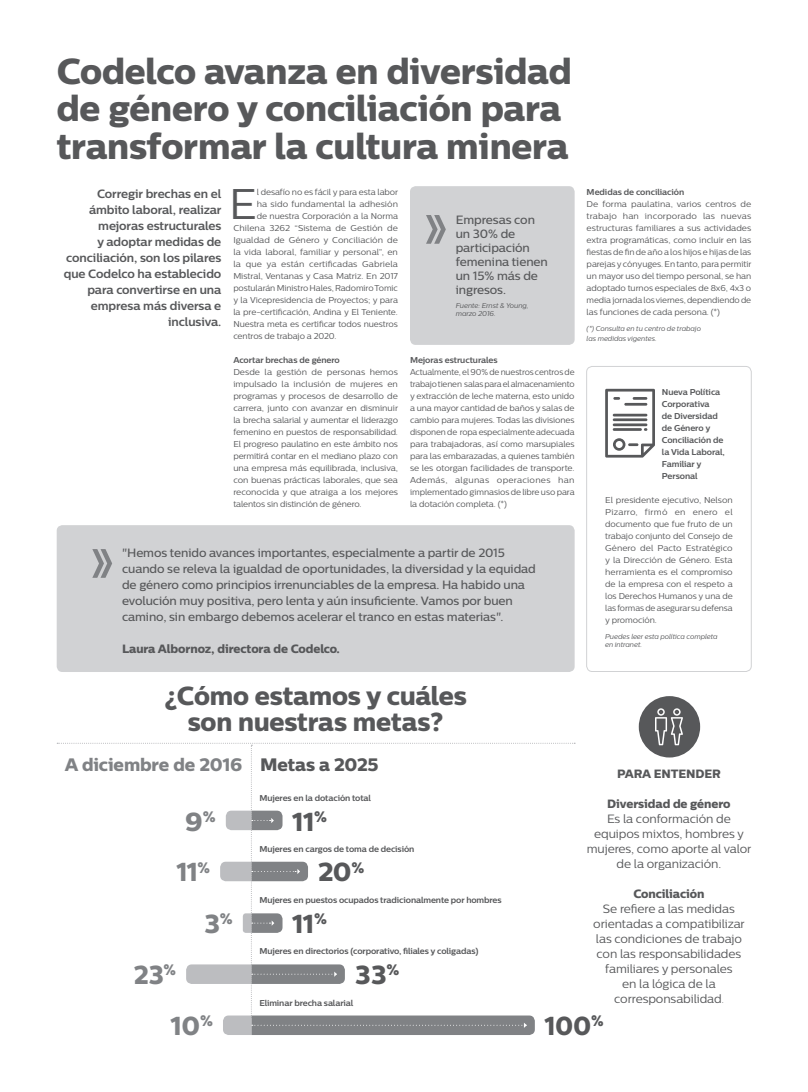
<style>
.page{position:relative;width:808px;height:1092px;background:#fff}
.page>*{position:absolute;margin:0;border:0;box-sizing:border-box;transform-origin:0 0}
.t1{font:42.8px "Centrale Sans";color:#57585a}
.t2{font:36px/37.6px "Centrale Sans X Bold";letter-spacing:-.01em;color:#57585a}
.t3{font:26px/25.6px "Centrale Sans X Bold";letter-spacing:-.01em;color:#57585a;text-align:center}
.t4{font:26px/51px "Centrale Sans X Bold";color:#808285}
.t5{font:18px "Centrale Sans X Bold";letter-spacing:-.01em;color:#808285}
.t6{font:500 12px/14px "Centrale Sans";letter-spacing:-.01em;color:#57585a}
.t7{font:12px/15px "Centrale Sans";letter-spacing:-.01em;color:#57585a;text-align:center}
.t8{font:700 12px/16px "Centrale Sans";letter-spacing:-.01em;color:#57585a;text-align:right}
.t9{font:12px "Centrale Sans X Bold";letter-spacing:-.01em;color:#57585a}
.t10{font:8.5px/12px "Centrale Sans";letter-spacing:-.01em;color:#57585a;text-align:justify}
.t11{font:700 8.5px/12px "Centrale Sans";letter-spacing:-.015em;color:#57585a}
.t12{font:8.5px "Centrale Sans";letter-spacing:.01em;color:#57585a}
.t13{font:italic 7px/8px "Centrale Sans";letter-spacing:-.01em;color:#57585a}
.s1{color:#57585a}
.s2{font-size:8.5px}
</style>
<div class="page">
<div style="left:57px;top:525px;width:518px;height:147px;background:#d1d2d4;border-radius:6px"></div>
<div style="left:586px;top:366px;width:166px;height:306px;border:1px solid #d1d2d4;border-radius:6px"></div>
<div style="left:410px;top:186px;width:165px;height:159px;background:#d1d2d4;border-radius:6px"></div>
<svg style="left:426px;top:215px;width:20px;height:29px"></svg>
<svg style="left:92px;top:549px;width:20px;height:28px"></svg>
<svg style="left:57px;top:742px;width:518px;height:292px"></svg>
<div style="left:639px;top:696px;width:61px;height:61px;background:#57585a;border-radius:50%"></div>
<svg style="left:655px;top:708px;width:28px;height:37px"></svg>
<svg style="left:605px;top:389px;width:50px;height:68px"></svg>
<hr style="left:613px;top:428px;width:29px;height:3px;background:#57585a">
<h2 class="t2" style="left:57px;top:52px;width:517px">Codelco avanza en diversidad de género y conciliación para transformar la cultura minera</h2>
<h3 class="t8" style="left:64px;top:185px;width:159px">Corregir brechas en el ámbito laboral, realizar mejoras estructurales<br>y adoptar medidas de conciliación, son los pilares que Codelco ha establecido para convertirse en una empresa más diversa e inclusiva.</h3>
<h1 class="t1" style="left:229px;top:179px;width:29px">E</h1>
<p class="t10" style="left:257px;top:186px;width:143px">l desafío no es fácil y para esta labor</p>
<p class="t10" style="left:257px;top:198px;width:143px">ha sido fundamental la adhesión</p>
<p class="t10" style="left:257px;top:210px;width:143px">de nuestra Corporación a la Norma</p>
<p class="t10" style="left:233px;top:222px;width:166px">Chilena 3262 “Sistema de Gestión de</p>
<p class="t10" style="left:233px;top:234px;width:166px">Igualdad de Género y Conciliación de</p>
<p class="t10" style="left:233px;top:246px;width:166px">la vida laboral, familiar y personal”, en</p>
<p class="t12" style="left:233px;top:259px;width:166px">la que ya están certificadas Gabriela</p>
<p class="t10" style="left:233px;top:270px;width:166px">Mistral, Ventanas y Casa Matriz. En 2017</p>
<p class="t10" style="left:233px;top:282px;width:166px">postularán Ministro Hales, Radomiro Tomic</p>
<p class="t10" style="left:233px;top:294px;width:166px">y la Vicepresidencia de Proyectos; y para</p>
<p class="t10" style="left:233px;top:306px;width:166px">la pre-certificación, Andina y El Teniente.</p>
<p class="t10" style="left:233px;top:318px;width:166px">Nuestra meta es certificar todos nuestros</p>
<p class="t10" style="left:233px;top:330px;width:105px">centros de trabajo a 2020.</p>
<p class="t11" style="left:233px;top:354px;width:108px">Acortar brechas de género</p>
<p class="t10" style="left:233px;top:366px;width:166px">Desde la gestión de personas hemos impulsado la inclusión de mujeres en programas y procesos de desarrollo de carrera, junto con avanzar en disminuir la brecha salarial y aumentar el liderazgo femenino en puestos de responsabilidad.<br>El progreso paulatino en este ámbito nos permitirá contar en el mediano plazo con una empresa más equilibrada, inclusiva, con buenas prácticas laborales, que sea reconocida y que atraiga a los mejores talentos sin distinción de género.</p>
<h3 class="t6" style="left:456px;top:212px;width:94px">Empresas con un 30% de participación femenina tienen un 15% más de ingresos.</h3>
<p class="t13" style="left:456px;top:301px;width:74px">Fuente: Ernst &amp; Young, marzo 2016.</p>
<p class="t11" style="left:410px;top:354px;width:89px">Mejoras estructurales</p>
<p class="t10" style="left:410px;top:366px;width:166px">Actualmente, el 90% de nuestros centros de trabajo tienen salas para el almacenamiento y extracción de leche materna, esto unido a una mayor cantidad de baños y salas de cambio para mujeres. Todas las divisiones disponen de ropa especialmente adecuada para trabajadoras, así como marsupiales para las embarazadas, a quienes también se les otorgan facilidades de transporte.<br>Además, algunas operaciones han implementado gimnasios de libre uso para la dotación completa. (*)</p>
<p class="t6" style="left:122px;top:544px;width:415px;line-height:16px">"Hemos tenido avances importantes, especialmente a partir de 2015 cuando se releva la igualdad de oportunidades, la diversidad y la equidad de género como principios irrenunciables de la empresa. Ha habido una evolución muy positiva, pero lenta y aún insuficiente. Vamos por buen camino, sin embargo debemos acelerar el tranco en estas materias".</p>
<h3 class="t9" style="left:122px;top:641px;width:219px">Laura Albornoz, directora de Codelco.</h3>
<p class="t11" style="left:587px;top:186px;width:99px">Medidas de conciliación</p>
<p class="t10" style="left:587px;top:198px;width:166px">De forma paulatina, varios centros de trabajo han incorporado las nuevas estructuras familiares a sus actividades extra programáticas, como incluir en las fiestas de fin de año a los hijos e hijas de las parejas y cónyuges. En tanto, para permitir un mayor uso del tiempo personal, se han adoptado turnos especiales de 8x6, 4x3 o media jornada los viernes, dependiendo de las funciones de cada persona. (*)</p>
<p class="t13" style="left:587px;top:324px;width:116px;line-height:10px">(*) Consulta en tu centro de trabajo las medidas vigentes.</p>
<p class="t11" style="left:662px;top:386px;width:65px">Nueva Política<br>Corporativa<br>de Diversidad de Género y<br>Conciliación de la Vida Laboral,<br>Familiar y<br>Personal</p>
<p class="t10" style="left:605px;top:494px;width:129px">El presidente ejecutivo, Nelson Pizarro, firmó en enero el documento que fue fruto de un trabajo conjunto del Consejo de Género del Pacto Estratégico y la Dirección de Género. Esta herramienta es el compromiso de la empresa con el respeto a los Derechos Humanos y una de las formas de asegurar su defensa y promoción.</p>
<p class="t13" style="left:605px;top:632px;width:114px">Puedes leer esta política completa en intranet.</p>
<h3 class="t3" style="left:165px;top:682px;width:304px">¿Cómo estamos y cuáles son nuestras metas?</h3>
<h3 class="t5" style="left:65px;top:753px;width:315px">A diciembre de 2016 <span class="s1">Metas a 2025</span></h3>
<h3 class="t4" style="left:184px;top:795px;width:33px">9<sup>%</sup></h3>
<h3 class="t4" style="left:177px;top:846px;width:35px">11<sup>%</sup></h3>
<h3 class="t4" style="left:204px;top:897px;width:30px">3<sup>%</sup></h3>
<p class="t11" style="left:259px;top:791px;width:113px">Mujeres en la dotación total</p>
<h3 class="t3" style="left:292px;top:808px;width:36px">11<sup>%</sup></h3>
<p class="t11" style="left:259px;top:842px;width:157px">Mujeres en cargos de toma de decisión</p>
<h3 class="t3" style="left:292px;top:845px;width:74px;line-height:51.6px;text-align:left;text-indent:26px">20<sup>%<br></sup>11<sup>%</sup></h3>
<p class="t11" style="left:259px;top:894px;width:244px">Mujeres en puestos ocupados tradicionalmente por hombres</p>
<p class="t11" style="left:259px;top:945px;width:221px">Mujeres en directorios (corporativo, filiales y coligadas)</p>
<h3 class="t4" style="left:171px;top:948px;width:44px;text-indent:-37px">23<sup>%<br></sup>10<sup>%</sup></h3>
<h3 class="t3" style="left:355px;top:961px;width:46px">33<sup>%</sup></h3>
<p class="t11" style="left:259px;top:996px;width:96px">Eliminar brecha salarial</p>
<h3 class="t9" style="left:617px;top:766px;width:105px">PARA ENTENDER</h3>
<h3 class="t9" style="left:607px;top:796px;width:125px">Diversidad de género</h3>
<h3 class="t7" style="left:587px;top:811px;width:166px">Es la conformación de equipos mixtos, hombres y mujeres, como aporte al valor de la organización.</h3>
<h3 class="t9" style="left:633px;top:886px;width:73px">Conciliación</h3>
<h3 class="t7" style="left:593px;top:901px;width:153px">Se refiere a las medidas orientadas a compatibilizar las condiciones de trabajo con las responsabilidades familiares y personales<br>en la lógica de la corresponsabilidad<span class="s2">.</span></h3>
<h3 class="t3" style="left:545px;top:1012px;width:60px">100<sup>%</sup></h3>
</div>
